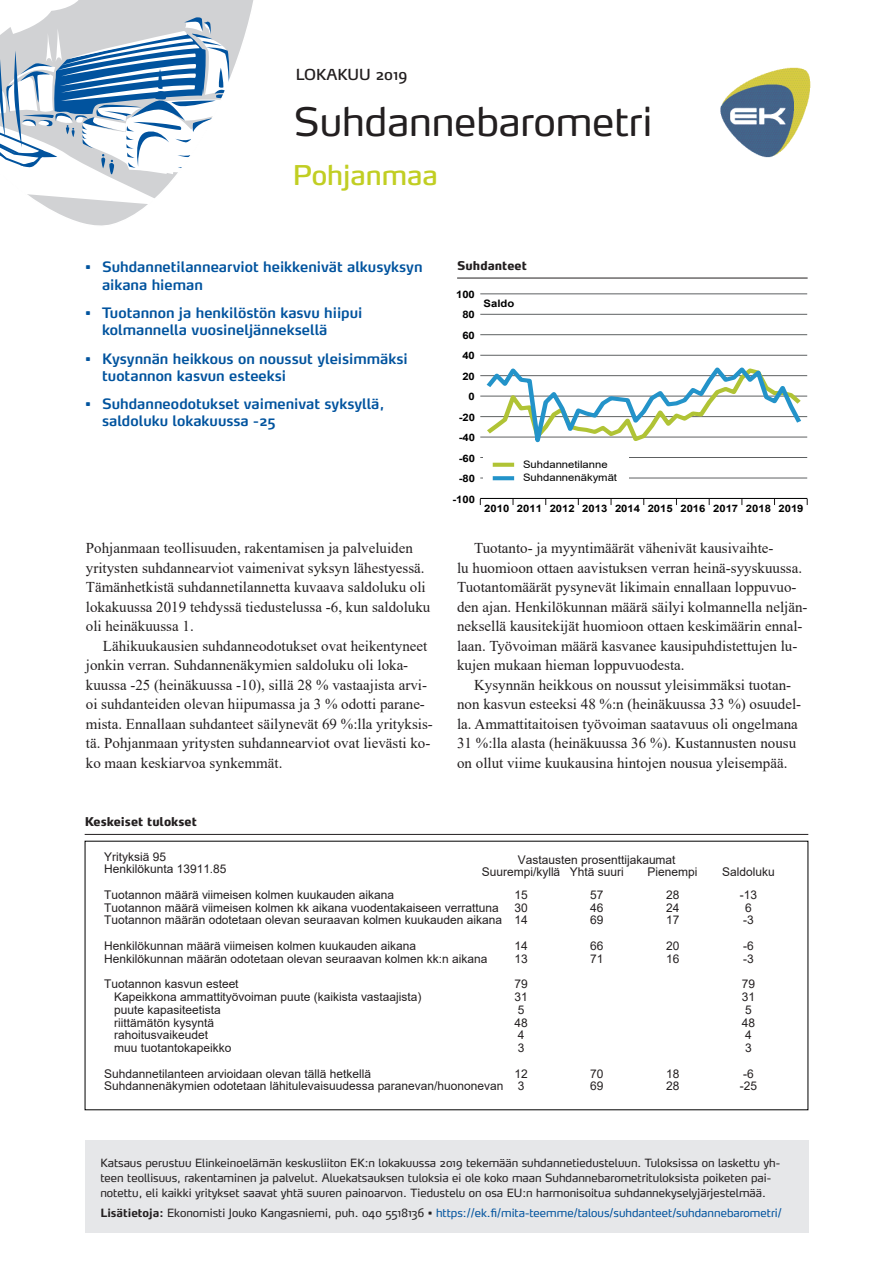
<style>
.page{position:relative;width:893px;height:1263px;background:#fff}
.page>*{position:absolute;margin:0;border:0;box-sizing:border-box;transform-origin:0 0}
.t1{font:39px "Max";color:#231f20}
.OTS_-_lääni{font:27px "Max";color:#c1ce23}
.Leipä_2_sisennys{font:15px/19.5px "Times New Roman";color:#231f20}
.Leipä{font:15px/19.5px "Times New Roman";color:#231f20}
.t2{font:15px "Max";color:#231f20}
.Ingressi_bullet{font:600 14.25px/17px "Max";color:#01539e}
.t3{font:12px/12px "Arial";color:#231f20}
.Kuvateksti_viiva_all{font:800 12px "Max";color:#231f20}
.t4{font:11.25px/15px "Max";color:#231f20}
.t5{font:11.25px "Max";color:#01539e}
.t6{font:700 10.2px "Arial";color:#000001;scale:1.1 1}
.t7{font:10.2px/13.5px "Arial";color:#000001;scale:1.1 1}
.s1{font-weight:700;color:#231f20}
.s2{color:#231f20}
</style>
<div class="page">
<div style="left:85px;top:1141px;width:723px;height:92px;background:#e6e7e9"></div>
<img style="left:720px;top:67px;width:91px;height:91px">
<svg style="left:0;top:0;width:254px;height:226px"></svg>
<hr style="left:480px;top:478px;width:327px;height:1px;background:#56595a">
<hr style="left:480px;top:457px;width:327px;height:1px;background:#56595a">
<hr style="left:480px;top:437px;width:327px;height:1px;background:#56595a">
<hr style="left:480px;top:416px;width:327px;height:1px;background:#56595a">
<hr style="left:480px;top:396px;width:327px;height:1px;background:#56595a">
<hr style="left:480px;top:375px;width:327px;height:1px;background:#56595a">
<hr style="left:480px;top:355px;width:327px;height:1px;background:#56595a">
<hr style="left:480px;top:334px;width:327px;height:1px;background:#56595a">
<hr style="left:480px;top:314px;width:327px;height:1px;background:#56595a">
<hr style="left:480px;top:294px;width:327px;height:1px;background:#56595a">
<hr style="left:480px;top:498px;width:327px;height:1px;background:#000001">
<svg style="left:482px;top:367px;width:323px;height:91px"></svg>
<div style="left:484px;top:455px;width:145px;height:31px;background:#fff"></div>
<svg style="left:493px;top:463px;width:21px;height:4px"></svg>
<svg style="left:493px;top:476px;width:21px;height:4px"></svg>
<hr style="left:85px;top:834px;width:723px;height:1px;background:#231f20">
<hr style="left:457px;top:278px;width:351px;height:1px;background:#231f20">
<p class="t2" style="left:296px;top:65px;width:113px">LOKAKUU 2019</p>
<h1 class="t1" style="left:294px;top:97px;width:360px">Suhdannebarometri</h1>
<p class="OTS_-_lääni" style="left:293px;top:158px;width:146px">Pohjanmaa</p>
<p class="Ingressi_bullet" style="left:102px;top:258px;width:322px;text-indent:-17px">• Suhdannetilannearviot heikkenivät alkusyksyn aikana hieman</p>
<p class="Ingressi_bullet" style="left:102px;top:304px;width:262px;text-indent:-17px">• Tuotannon ja henkilöstön kasvu hiipui kolmannella vuosineljänneksellä</p>
<p class="Ingressi_bullet" style="left:102px;top:349px;width:307px;text-indent:-17px">• Kysynnän heikkous on noussut yleisimmäksi tuotannon kasvun esteeksi</p>
<p class="Ingressi_bullet" style="left:102px;top:395px;width:284px;text-indent:-17px">• Suhdanneodotukset vaimenivat syksyllä, saldoluku lokakuussa -25</p>
<p class="Leipä" style="left:86px;top:538px;width:346px">Pohjanmaan teollisuuden, rakentamisen ja palveluiden yritysten suhdannearviot vaimenivat syksyn lähestyessä.<br>Tämänhetkistä suhdannetilannetta kuvaava saldoluku oli lokakuussa 2019 tehdyssä tiedustelussa -6, kun saldoluku oli heinäkuussa 1.</p>
<p class="Leipä_2_sisennys" style="left:86px;top:635px;width:348px;text-indent:17px">Lähikuukausien suhdanneodotukset ovat heikentyneet jonkin verran. Suhdannenäkymien saldoluku oli loka&shy;kuussa -25 (heinäkuussa -10), sillä 28 % vastaajista arvi&shy;oi suhdanteiden olevan hiipumassa ja 3 % odotti parane&shy;mista. Ennallaan suhdanteet säilynevät 69 %:lla yrityksis&shy;tä. Pohjanmaan yritysten suhdannearviot ovat lievästi ko&shy;ko maan keskiarvoa synkemmät.</p>
<p class="Kuvateksti_viiva_all" style="left:85px;top:814px;width:114px">Keskeiset tulokset</p>
<p class="Kuvateksti_viiva_all" style="left:457px;top:258px;width:71px">Suhdanteet</p>
<p class="t6" style="left:456px;top:287px;width:19px">100</p>
<p class="t6" style="left:462px;top:308px;width:13px">80</p>
<p class="t6" style="left:462px;top:328px;width:13px">60</p>
<p class="t6" style="left:462px;top:348px;width:13px">40</p>
<p class="t6" style="left:462px;top:369px;width:13px">20</p>
<p class="t6" style="left:469px;top:389px;width:7px">0</p>
<p class="t6" style="left:459px;top:410px;width:16px">-20</p>
<p class="t6" style="left:459px;top:430px;width:16px">-40</p>
<p class="t6" style="left:459px;top:451px;width:16px">-60</p>
<p class="t6" style="left:459px;top:471px;width:16px">-80</p>
<p class="t6" style="left:452px;top:492px;width:22px">-100</p>
<p class="t6" style="left:484px;top:296px;width:29px">Saldo</p>
<p class="t7" style="left:523px;top:457px;width:87px">Suhdannetilanne<br>Suhdannenäkymät</p>
<p class="t6" style="left:484px;top:501px;width:292px">2010 2011 2012 2013 2014 2015 2016 2017 2018 2019</p>
<p class="Leipä_2_sisennys" style="left:457px;top:538px;width:352px;text-indent:17px">Tuotanto- ja myyntimäärät vähenivät kausivaihte-<br>lu huomioon ottaen aavistuksen verran heinä-syyskuussa.<br>Tuotantomäärät pysynevät likimain ennallaan loppuvuo&shy;den ajan. Henkilökunnan määrä säilyi kolmannella neljän&shy;neksellä kausitekijät huomioon ottaen keskimäärin ennal&shy;laan. Työvoiman määrä kasvanee kausipuhdistettujen lu&shy;kujen mukaan hieman loppuvuodesta.</p>
<p class="Leipä_2_sisennys" style="left:457px;top:674px;width:346px;text-indent:17px">Kysynnän heikkous on noussut yleisimmäksi tuotan&shy;non kasvun esteeksi 48 %:n (heinäkuussa 33 %) osuudel&shy;la. Ammattitaitoisen työvoiman saatavuus oli ongelmana 31 %:lla alasta (heinäkuussa 36 %). Kustannusten nousu on ollut viime kuukausina hintojen nousua yleisempää.</p>
<p class="t3" style="left:104px;top:850px;width:63px">Yrityksiä 95</p>
<p class="t3" style="left:482px;top:853px;width:195px;text-indent:36px">Vastausten prosenttijakaumat<br>Suurempi/kyllä Yhtä suuri</p>
<p class="t3" style="left:104px;top:863px;width:124px">Henkilökunta 13911.85</p>
<p class="t3" style="left:648px;top:865px;width:51px">Pienempi</p>
<p class="t3" style="left:722px;top:865px;width:54px">Saldoluku</p>
<p class="t3" style="left:104px;top:888px;width:291px">Tuotannon määrä viimeisen kolmen kuukauden aikana</p>
<p class="t3" style="left:514px;top:888px;width:15px">15</p>
<p class="t3" style="left:590px;top:888px;width:15px">57</p>
<p class="t3" style="left:666px;top:888px;width:15px">28</p>
<p class="t3" style="left:740px;top:888px;width:19px">-13</p>
<p class="t3" style="left:104px;top:901px;width:396px">Tuotannon määrä viimeisen kolmen kk aikana vuodentakaiseen verrattuna</p>
<p class="t3" style="left:514px;top:901px;width:15px">30</p>
<p class="t3" style="left:590px;top:901px;width:15px">46</p>
<p class="t3" style="left:666px;top:901px;width:15px">24</p>
<p class="t3" style="left:745px;top:901px;width:8px">6</p>
<p class="t3" style="left:104px;top:914px;width:425px">Tuotannon määrän odotetaan olevan seuraavan kolmen kuukauden aikana 14</p>
<p class="t3" style="left:590px;top:914px;width:15px">69</p>
<p class="t3" style="left:666px;top:914px;width:15px">17</p>
<p class="t3" style="left:743px;top:914px;width:12px">-3</p>
<p class="t3" style="left:104px;top:940px;width:313px">Henkilökunnan määrä viimeisen kolmen kuukauden aikana</p>
<p class="t3" style="left:514px;top:940px;width:15px">14</p>
<p class="t3" style="left:590px;top:940px;width:15px">66</p>
<p class="t3" style="left:666px;top:940px;width:15px">20</p>
<p class="t3" style="left:743px;top:940px;width:12px">-6</p>
<p class="t3" style="left:104px;top:952px;width:385px">Henkilökunnan määrän odotetaan olevan seuraavan kolmen kk:n aikana</p>
<p class="t3" style="left:514px;top:952px;width:15px">13</p>
<p class="t3" style="left:590px;top:952px;width:15px">71</p>
<p class="t3" style="left:666px;top:952px;width:15px">16</p>
<p class="t3" style="left:743px;top:952px;width:12px">-3</p>
<p class="t3" style="left:104px;top:978px;width:136px">Tuotannon kasvun esteet</p>
<p class="t3" style="left:514px;top:978px;width:15px">79</p>
<p class="t3" style="left:742px;top:978px;width:15px">79</p>
<p class="t3" style="left:114px;top:991px;width:309px">Kapeikkona ammattityövoiman puute (kaikista vastaajista)</p>
<p class="t3" style="left:514px;top:991px;width:15px">31</p>
<p class="t3" style="left:742px;top:991px;width:15px">31</p>
<p class="t3" style="left:114px;top:1003px;width:108px">puute kapasiteetista</p>
<p class="t3" style="left:518px;top:1003px;width:8px">5</p>
<p class="t3" style="left:745px;top:1003px;width:8px">5</p>
<p class="t3" style="left:114px;top:1016px;width:101px">riittämätön kysyntä</p>
<p class="t3" style="left:514px;top:1016px;width:15px">48</p>
<p class="t3" style="left:742px;top:1016px;width:15px">48</p>
<p class="t3" style="left:114px;top:1029px;width:95px">rahoitusvaikeudet</p>
<p class="t3" style="left:518px;top:1029px;width:8px">4</p>
<p class="t3" style="left:745px;top:1029px;width:8px">4</p>
<p class="t3" style="left:114px;top:1042px;width:119px">muu tuotantokapeikko</p>
<p class="t3" style="left:518px;top:1042px;width:8px">3</p>
<p class="t3" style="left:745px;top:1042px;width:8px">3</p>
<p class="t3" style="left:104px;top:1067px;width:268px">Suhdannetilanteen arvioidaan olevan tällä hetkellä</p>
<p class="t3" style="left:514px;top:1067px;width:15px">12</p>
<p class="t3" style="left:590px;top:1067px;width:15px">70</p>
<p class="t3" style="left:666px;top:1067px;width:15px">18</p>
<p class="t3" style="left:743px;top:1067px;width:12px">-6</p>
<p class="t3" style="left:104px;top:1080px;width:422px">Suhdannenäkymien odotetaan lähitulevaisuudessa paranevan/huononevan 3</p>
<p class="t3" style="left:590px;top:1080px;width:15px">69</p>
<p class="t3" style="left:666px;top:1080px;width:15px">28</p>
<p class="t3" style="left:740px;top:1080px;width:19px">-25</p>
<p class="t4" style="left:100px;top:1155px;width:681px">Katsaus perustuu Elinkeinoelämän keskusliiton EK:n lokakuussa 2019 tekemään suhdannetiedusteluun. Tuloksissa on laskettu yh&shy;teen teollisuus, rakentaminen ja palvelut. Aluekatsauksen tuloksia ei ole koko maan Suhdannebarometrituloksista poiketen pai&shy;notettu, eli kaikki yritykset saavat yhtä suuren painoarvon. Tiedustelu on osa EU:n harmonisoitua suhdannekyselyjärjestelmää.</p>
<p class="t5" style="left:100px;top:1205px;width:683px"><span class="s1">Lisätietoja:</span> <span class="s2">Ekonomisti Jouko Kangasniemi, puh. 040 5518136 •</span> https://ek.fi/mita-teemme/talous/suhdanteet/suhdannebarometri/</p>
</div>
